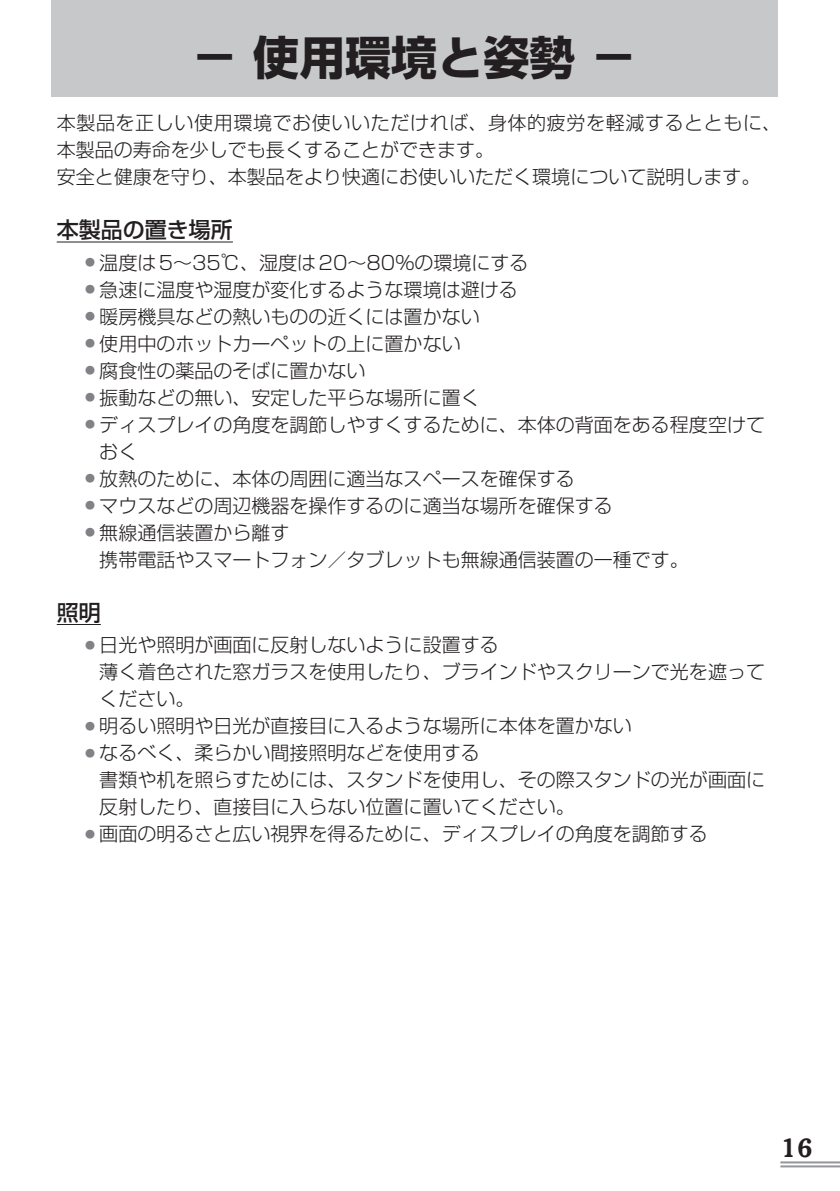
<style>
.page{position:relative;width:840px;height:1191px;background:#fff}
.page>*{position:absolute;margin:0;border:0;box-sizing:border-box;transform-origin:0 0}
.t1{font:700 46px "Shin Go Pro";color:#231f20}
.t2{font:26px "MO Suuji HA H Dn";color:#231f20}
.t3{font:500 22px "Shin Go Pro";color:#231f20}
.t4{font:300 19px/27px "Shin Go Pro";color:#231f20}
</style>
<div class="page">
<div style="left:51px;top:0;width:726px;height:96px;background:#c7c8ca"></div>
<svg style="left:780px;top:1163px;width:59px;height:1px"></svg>
<hr style="left:780px;top:1161px;width:59px;height:2px;background:#939598">
<hr style="left:780px;top:1165px;width:59px;height:2px;background:#939598">
<hr style="left:57px;top:241px;width:176px;height:1px;background:#231f20">
<hr style="left:57px;top:624px;width:44px;height:1px;background:#231f20">
<h1 class="t1" style="left:192px;top:21px;width:446px">− 使用環境と姿勢 −</h1>
<p class="t4" style="left:57px;top:107px;width:725px">本製品を正しい使用環境でお使いいただければ、身体的疲労を軽減するとともに、本製品の寿命を少しでも長くすることができます。<br>安全と健康を守り、本製品をより快適にお使いいただく環境について説明します。</p>
<p class="t3" style="left:57px;top:212px;width:177px">本製品の置き場所</p>
<p class="t4" style="left:85px;top:246px;width:444px"><sup>●</sup> 温度は5〜35℃、湿度は20〜80％の環境にする</p>
<p class="t4" style="left:85px;top:273px;width:434px"><sup>●</sup> 急速に温度や湿度が変化するような環境は避ける</p>
<p class="t4" style="left:85px;top:300px;width:396px"><sup>●</sup> 暖房機具などの熱いものの近くには置かない</p>
<p class="t4" style="left:85px;top:327px;width:377px"><sup>●</sup> 使用中のホットカーペットの上に置かない</p>
<p class="t4" style="left:85px;top:354px;width:282px"><sup>●</sup> 腐食性の薬品のそばに置かない</p>
<p class="t4" style="left:85px;top:381px;width:396px"><sup>●</sup> 振動などの無い、安定した平らな場所に置く</p>
<p class="t4" style="left:99px;top:408px;width:666px;text-indent:-14px"><sup>●</sup> ディスプレイの角度を調節しやすくするために、本体の背面をある程度空けておく</p>
<p class="t4" style="left:85px;top:462px;width:491px"><sup>●</sup> 放熱のために、本体の周囲に適当なスペースを確保する</p>
<p class="t4" style="left:85px;top:489px;width:529px"><sup>●</sup> マウスなどの周辺機器を操作するのに適当な場所を確保する</p>
<p class="t4" style="left:99px;top:516px;width:590px;text-indent:-14px"><sup>●</sup> 無線通信装置から離す<br>携帯電話やスマートフォン／タブレットも無線通信装置の一種です。</p>
<p class="t3" style="left:57px;top:594px;width:45px">照明</p>
<p class="t4" style="left:99px;top:629px;width:666px;text-indent:-14px"><sup>●</sup> 日光や照明が画面に反射しないように設置する<br>薄く着色された窓ガラスを使用したり、ブラインドやスクリーンで光を遮ってください。</p>
<p class="t4" style="left:85px;top:710px;width:548px"><sup>●</sup> 明るい照明や日光が直接目に入るような場所に本体を置かない</p>
<p class="t4" style="left:99px;top:737px;width:666px;text-indent:-14px"><sup>●</sup> なるべく、柔らかい間接照明などを使用する<br>書類や机を照らすためには、スタンドを使用し、その際スタンドの光が画面に反射したり、直接目に入らない位置に置いてください。</p>
<p class="t4" style="left:85px;top:818px;width:624px"><sup>●</sup> 画面の明るさと広い視界を得るために、ディスプレイの角度を調節する</p>
<h2 class="t2" style="left:780px;top:1137px;width:34px">16</h2>
</div>
